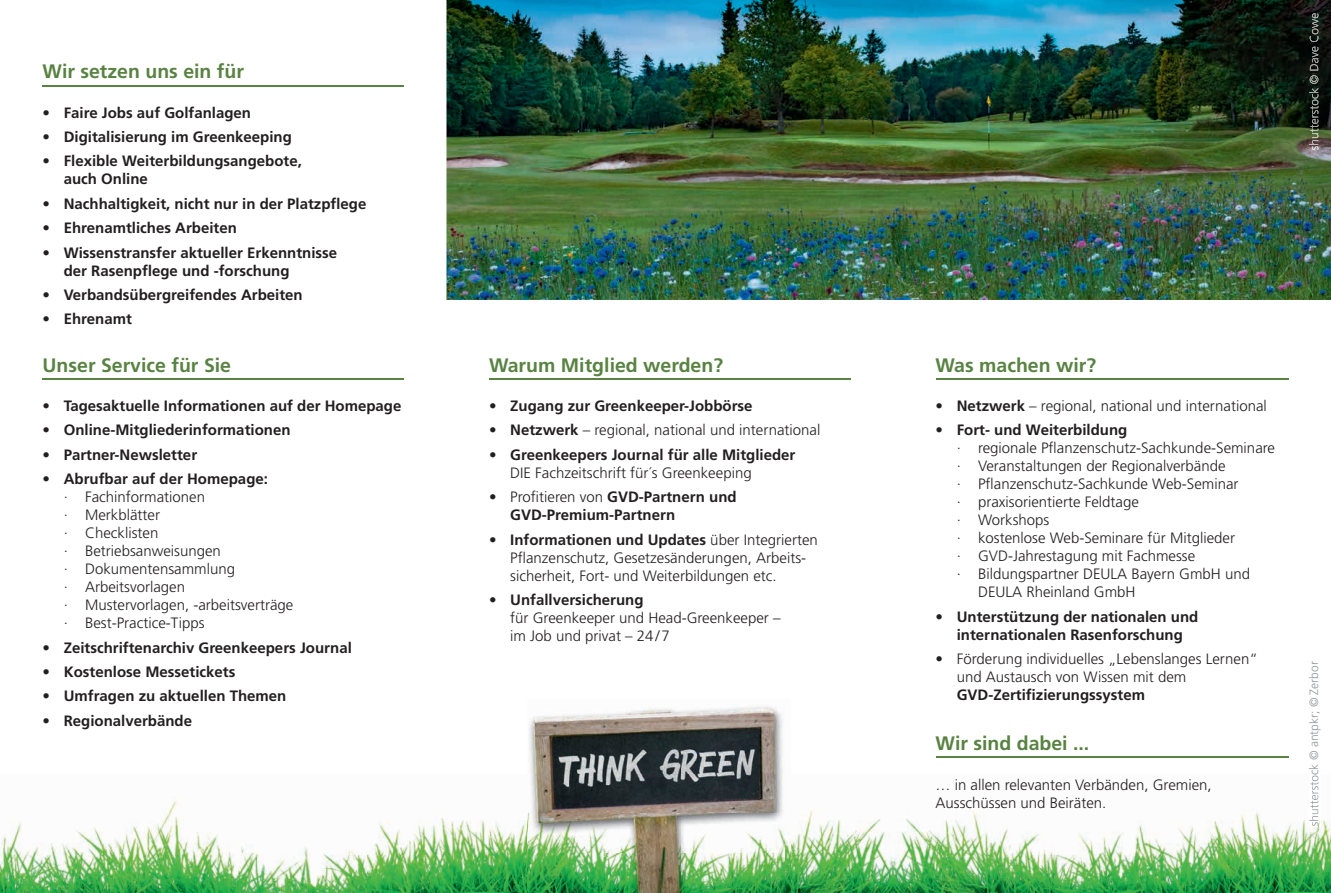
<style>
.page{position:relative;width:1331px;height:893px;background:#fff}
.page>*{position:absolute;margin:0;border:0;box-sizing:border-box;transform-origin:0 0}
.t1{font:700 19.5px "Frutiger";color:#598342}
.t2{font:300 15px/18px "Frutiger";color:#231f20}
.t3{font:700 15px/18px "Frutiger";color:#231f20}
.t4{font:300 12px "Frutiger";color:#939598}
.s1{font-weight:700}
.s2{font-weight:300}
</style>
<div class="page">
<img style="left:0;top:797px;width:527px;height:96px">
<img style="left:791px;top:809px;width:540px;height:84px">
<img style="left:1309px;top:774px;width:12px;height:52px">
<hr style="left:935px;top:378px;width:353px;height:2px;background:#598342">
<hr style="left:489px;top:378px;width:361px;height:2px;background:#598342">
<hr style="left:43px;top:85px;width:361px;height:1px;background:#598342">
<hr style="left:43px;top:378px;width:361px;height:2px;background:#598342">
<img style="left:446px;top:0;width:885px;height:300px">
<img style="left:1309px;top:13px;width:9px;height:95px">
<img style="left:527px;top:814px;width:1px;height:79px">
<img style="left:784px;top:829px;width:7px;height:64px">
<img style="left:528px;top:706px;width:256px;height:187px">
<hr style="left:935px;top:757px;width:353px;height:1px;background:#598342">
<h1 class="t1" style="left:43px;top:60px;width:203px">Wir setzen uns ein für</h1>
<p class="t3" style="left:43px;top:104px;width:210px">• Faire Jobs auf Golfanlagen</p>
<p class="t3" style="left:43px;top:128px;width:251px">• Digitalisierung im Greenkeeping</p>
<p class="t3" style="left:64px;top:152px;width:240px;text-indent:-21px">• Flexible Weiterbildungsangebote, auch Online</p>
<p class="t3" style="left:43px;top:195px;width:325px">• Nachhaltigkeit, nicht nur in der Platzpflege</p>
<p class="t3" style="left:43px;top:219px;width:196px">• Ehrenamtliches Arbeiten</p>
<p class="t3" style="left:64px;top:243px;width:275px;text-indent:-21px">• Wissenstransfer aktueller Erkenntnisse der Rasenpflege und -forschung</p>
<p class="t3" style="left:43px;top:286px;width:262px">• Verbandsübergreifendes Arbeiten</p>
<p class="t3" style="left:43px;top:310px;width:91px">• Ehrenamt</p>
<h1 class="t1" style="left:43px;top:354px;width:190px">Unser Service für Sie</h1>
<p class="t3" style="left:43px;top:397px;width:360px">• Tagesaktuelle Informationen auf der Homepage</p>
<p class="t3" style="left:43px;top:421px;width:249px">• Online-Mitgliederinformationen</p>
<p class="t3" style="left:43px;top:446px;width:156px">• Partner-Newsletter</p>
<p class="t3" style="left:43px;top:470px;width:227px">• Abrufbar auf der Homepage:</p>
<p class="t2" style="left:64px;top:488px;width:231px">· Fachinformationen<br>· Merkblätter<br>· Checklisten<br>· Betriebsanweisungen<br>· Dokumentensammlung<br>· Arbeitsvorlagen<br>· Mustervorlagen, -arbeitsverträge · Best-Practice-Tipps</p>
<p class="t3" style="left:43px;top:638px;width:311px">• Zeitschriftenarchiv Greenkeepers Journal</p>
<p class="t3" style="left:43px;top:663px;width:194px">• Kostenlose Messetickets</p>
<p class="t3" style="left:43px;top:687px;width:245px">• Umfragen zu aktuellen Themen</p>
<p class="t3" style="left:43px;top:712px;width:151px">• Regionalverbände</p>
<h1 class="t1" style="left:489px;top:354px;width:236px">Warum Mitglied werden?</h1>
<p class="t3" style="left:489px;top:397px;width:265px">• Zugang zur Greenkeeper-Jobbörse</p>
<p class="t2" style="left:489px;top:421px;width:333px"><span class="s1">• Netzwerk</span> – regional, national und international</p>
<p class="t3" style="left:489px;top:446px;width:308px">• Greenkeepers Journal für alle Mitglieder</p>
<p class="t2" style="left:510px;top:464px;width:243px">DIE Fachzeitschrift für´s Greenkeeping</p>
<p class="t3" style="left:510px;top:488px;width:228px;text-indent:-21px">• <span class="s2">Profitieren von</span> GVD-Partnern und<br>GVD-Premium-Partnern</p>
<p class="t2" style="left:510px;top:530px;width:309px;text-indent:-21px"><span class="s1">• Informationen und Updates</span> über Integrierten<br>Pflanzenschutz, Gesetzesänderungen, Arbeits&shy;sicherheit, Fort- und Weiterbildungen etc.</p>
<p class="t3" style="left:489px;top:591px;width:156px">• Unfallversicherung</p>
<p class="t2" style="left:510px;top:609px;width:272px">für Greenkeeper und Head-Greenkeeper – im Job und privat – 24 / 7</p>
<h1 class="t1" style="left:935px;top:354px;width:162px">Was machen wir?</h1>
<p class="t2" style="left:935px;top:397px;width:333px"><span class="s1">• Netzwerk</span> – regional, national und international</p>
<p class="t3" style="left:935px;top:421px;width:193px">• Fort- und Weiterbildung</p>
<p class="t2" style="left:957px;top:439px;width:320px">· regionale Pflanzenschutz-Sachkunde-Seminare</p>
<p class="t2" style="left:957px;top:457px;width:270px">· Veranstaltungen der Regionalverbände</p>
<p class="t2" style="left:957px;top:475px;width:283px">· Pflanzenschutz-Sachkunde Web-Seminar</p>
<p class="t2" style="left:957px;top:493px;width:184px">· praxisorientierte Feldtage</p>
<p class="t2" style="left:957px;top:511px;width:94px">· Workshops</p>
<p class="t2" style="left:957px;top:529px;width:280px">· kostenlose Web-Seminare für Mitglieder</p>
<p class="t2" style="left:957px;top:547px;width:240px">· GVD-Jahrestagung mit Fachmesse</p>
<p class="t2" style="left:957px;top:565px;width:295px">· Bildungspartner DEULA Bayern GmbH und</p>
<p class="t2" style="left:978px;top:583px;width:159px">DEULA Rheinland GmbH</p>
<p class="t3" style="left:935px;top:608px;width:264px;text-align:center">• Unterstützung der nationalen und internationalen Rasenforschung</p>
<p class="t2" style="left:957px;top:650px;width:302px;text-indent:-21px">• Förderung individuelles „Lebenslanges Lernen“ und Austausch von Wissen mit dem</p>
<p class="t3" style="left:957px;top:686px;width:190px">GVD-Zertifizierungssystem</p>
<h1 class="t1" style="left:935px;top:732px;width:155px">Wir sind dabei ...</h1>
<p class="t2" style="left:935px;top:775px;width:278px">… in allen relevanten Verbänden, Gremien,<br>Ausschüssen und Beiräten.</p>
<p class="t4" style="left:1307px;top:826px;width:167px;rotate:-90deg">shutterstock © antpkr; © Zerbor</p>
</div>
